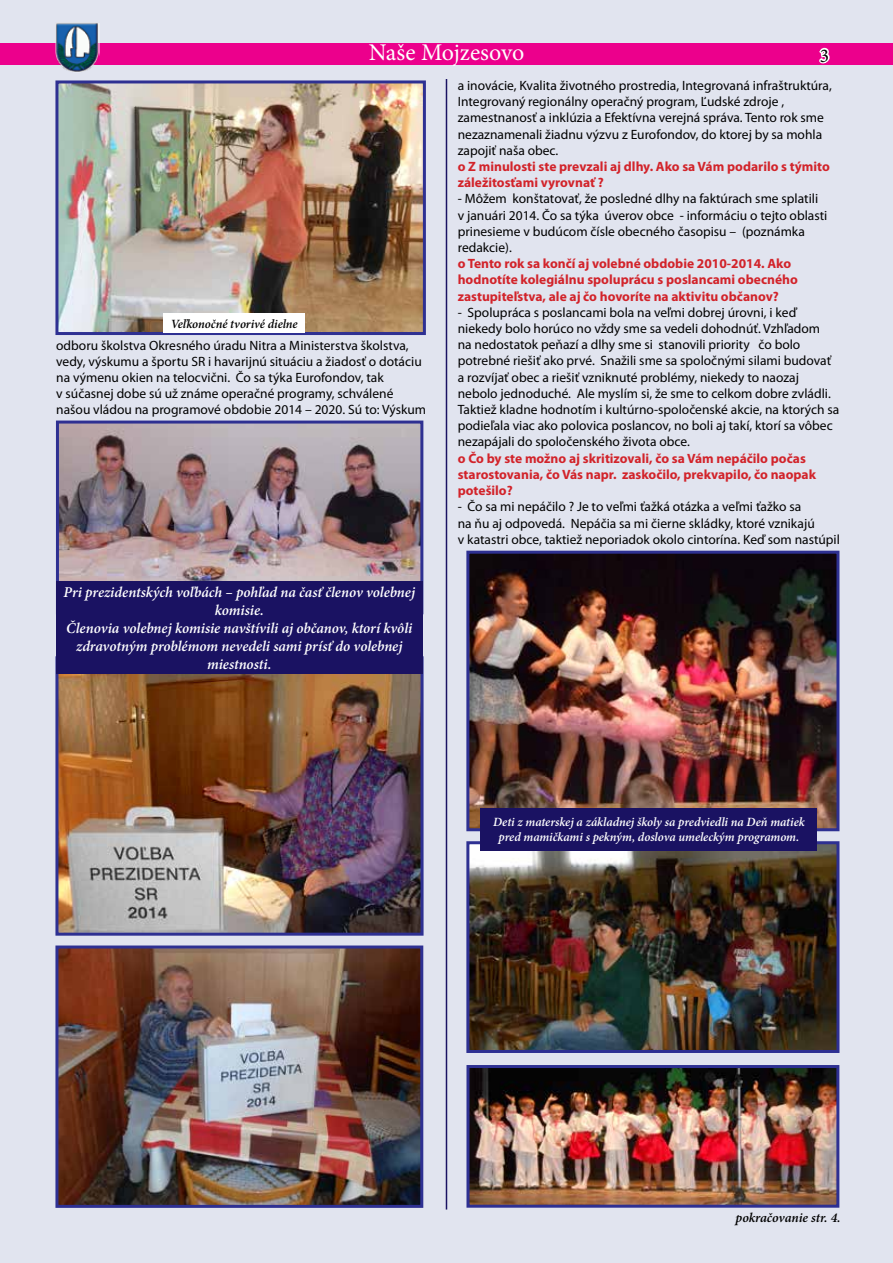
<style>
.page{position:relative;width:893px;height:1263px;background:#e1e4ef}
.page>*{position:absolute;margin:0;border:0;box-sizing:border-box;transform-origin:0 0}
.t1{font:24px "Minion Pro";letter-spacing:-.005em;color:#fff}
.t2{font:19.5px "Minion Pro";color:#000}
.t3{font:italic 600 15px/18px "Minion Pro";letter-spacing:-.005em;color:#fff;text-align:center}
.t4{font:13.5px/16.2px "Myriad Pro";color:#000}
.t5{font:700 13.5px/16.2px "Myriad Pro";color:#d2232a}
.t6{font:italic 600 13.5px "Minion Pro";letter-spacing:-.005em;color:#000}
.t7{font:italic 600 12.6px/15.1px "Minion Pro";letter-spacing:-.005em;color:#fff;text-align:center}
.t8{font:italic 600 12.6px "Minion Pro";letter-spacing:-.005em;color:#000}
</style>
<div class="page">
<div style="left:0;top:43px;width:893px;height:22px;background:#ec008c"></div>
<svg style="left:819px;top:48px;width:11px;height:16px"></svg>
<img style="left:55px;top:23px;width:45px;height:49px">
<hr style="left:446px;top:80px;width:1px;height:1129px;background:#1a1262">
<img style="left:59px;top:674px;width:361px;height:258px">
<div style="left:55px;top:656px;width:369px;height:280px;border:3px solid #2e3092"></div>
<img style="left:59px;top:949px;width:360px;height:255px">
<div style="left:55px;top:945px;width:368px;height:263px;border:3px solid #2e3092"></div>
<img style="left:60px;top:425px;width:359px;height:156px">
<div style="left:56px;top:421px;width:367px;height:193px;border:3px solid #2e3092"></div>
<img style="left:59px;top:84px;width:363px;height:247px">
<div style="left:55px;top:80px;width:371px;height:255px;border:3px solid #2e3092"></div>
<img style="left:470px;top:845px;width:365px;height:204px">
<div style="left:466px;top:841px;width:373px;height:212px;border:3px solid #2e3092"></div>
<img style="left:470px;top:1069px;width:365px;height:135px">
<div style="left:466px;top:1065px;width:373px;height:143px;border:3px solid #2e3092"></div>
<img style="left:470px;top:555px;width:365px;height:272px">
<div style="left:466px;top:551px;width:373px;height:280px;border:3px solid #2e3092"></div>
<div style="left:163px;top:313px;width:142px;height:20px;background:#fff"></div>
<div style="left:481px;top:808px;width:336px;height:42px;background:#1a1262"></div>
<div style="left:56px;top:581px;width:366px;height:93px;background:#1a1262"></div>
<h1 class="t1" style="left:369px;top:36px;width:157px">Naše Mojzesovo</h1>
<h2 class="t2" style="left:820px;top:42px;width:11px">3</h2>
<p class="t8" style="left:171px;top:315px;width:128px">Veľkonočné tvorivé dielne</p>
<p class="t4" style="left:56px;top:337px;width:371px">odboru školstva Okresného úradu Nitra a Ministerstva školstva, vedy, výskumu a športu SR i havarijnú situáciu a žiadosť o dotáciu na výmenu okien na telocvični. Čo sa týka Eurofondov, tak<br>v súčasnej dobe sú už známe operačné programy, schválené našou vládou na programové obdobie 2014 – 2020. Sú to: Výskum</p>
<p class="t3" style="left:63px;top:583px;width:353px">Pri prezidentských voľbách – pohľad na časť členov volebnej komisie.<br>Členovia volebnej komisie navštívili aj občanov, ktorí kvôli zdravotným problémom nevedeli sami prísť do volebnej miestnosti.</p>
<p class="t4" style="left:458px;top:77px;width:376px">a inovácie, Kvalita životného prostredia, Integrovaná infraštruktúra, Integrovaný regionálny operačný program, Ľudské zdroje , zamestnanosť a inklúzia a Efektívna verejná správa. Tento rok sme nezaznamenali žiadnu výzvu z Eurofondov, do ktorej by sa mohla zapojiť naša obec.</p>
<p class="t5" style="left:458px;top:158px;width:374px">o Z minulosti ste prevzali aj dlhy. Ako sa Vám podarilo s týmito záležitosťami vyrovnať ?</p>
<p class="t4" style="left:458px;top:191px;width:371px">- Môžem konštatovať, že posledné dlhy na faktúrach sme splatili v januári 2014. Čo sa týka úverov obce - informáciu o tejto oblasti prinesieme v budúcom čísle obecného časopisu – (poznámka redakcie).</p>
<p class="t5" style="left:458px;top:255px;width:342px">o Tento rok sa končí aj volebné obdobie 2010-2014. Ako hodnotíte kolegiálnu spoluprácu s poslancami obecného zastupiteľstva, ale aj čo hovoríte na aktivitu občanov?</p>
<p class="t4" style="left:458px;top:304px;width:383px">- Spolupráca s poslancami bola na veľmi dobrej úrovni, i keď niekedy bolo horúco no vždy sme sa vedeli dohodnúť. Vzhľadom<br>na nedostatok peňazí a dlhy sme si stanovili priority čo bolo potrebné riešiť ako prvé. Snažili sme sa spoločnými silami budovať a rozvíjať obec a riešiť vzniknuté problémy, niekedy to naozaj nebolo jednoduché. Ale myslím si, že sme to celkom dobre zvládli.<br>Taktiež kladne hodnotím i kultúrno-spoločenské akcie, na ktorých sa podieľala viac ako polovica poslancov, no boli aj takí, ktorí sa vôbec nezapájali do spoločenského života obce.</p>
<p class="t5" style="left:458px;top:450px;width:360px">o Čo by ste možno aj skritizovali, čo sa Vám nepáčilo počas starostovania, čo Vás napr. zaskočilo, prekvapilo, čo naopak potešilo?</p>
<p class="t4" style="left:458px;top:498px;width:384px">- Čo sa mi nepáčilo ? Je to veľmi ťažká otázka a veľmi ťažko sa<br>na ňu aj odpovedá. Nepáčia sa mi čierne skládky, ktoré vznikajú<br>v katastri obce, taktiež neporiadok okolo cintorína. Keď som nastúpil</p>
<p class="t7" style="left:493px;top:814px;width:313px">Deti z materskej a základnej školy sa predviedli na Deň matiek pred mamičkami s pekným, doslova umeleckým programom.</p>
<p class="t6" style="left:736px;top:1208px;width:107px">pokračovanie str. 4.</p>
</div>
